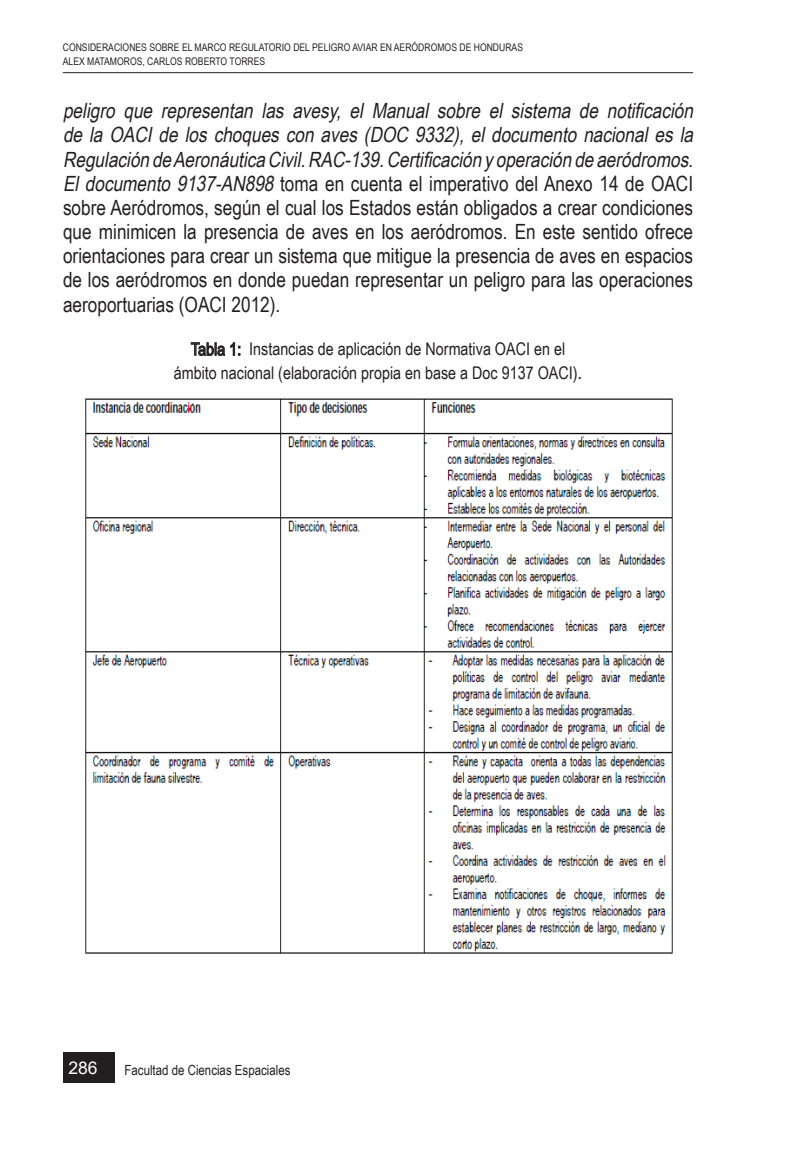
<style>
.page{position:relative;width:794px;height:1161px;background:#fff}
.page>*{position:absolute;margin:0;border:0;box-sizing:border-box;transform-origin:0 0}
.Subtitulo{font:21px/24.2px "Arial Narrow";color:#231f20}
.Subtitulo-2{font:17.5px/24.2px "Arial Narrow";color:#231f20;text-align:center}
.t1{font:17.5px "Arial";color:#fff}
.t2{font:14px "Arial Narrow";color:#231f20}
.t3{font:10.5px/14px "Arial Narrow";color:#231f20}
.s1{font-style:italic}
.s2{font-size:21px}
</style>
<div class="page">
<div style="left:63px;top:1052px;width:52px;height:30px;background:#231f20"></div>
<hr style="left:63px;top:72px;width:630px;height:1px;background:#231f20">
<svg style="left:191px;top:342px;width:49px;height:14px"></svg>
<img style="left:85px;top:398px;width:588px;height:556px">
<p class="t3" style="left:63px;top:40px;width:462px">CONSIDERACIONES SOBRE EL MARCO REGULATORIO DEL PELIGRO AVIAR EN AERÓDROMOS DE HONDURAS<br>ALEX MATAMOROS, CARLOS ROBERTO TORRES</p>
<p class="Subtitulo" style="left:63px;top:98px;width:636px"><span class="s1">peligro que representan las avesy, el Manual sobre el sistema de notificación de la OACI de los choques con aves (DOC 9332), el documento nacional es la RegulacióndeAeronáuticaCivil.RAC-139.Certificaciónyoperacióndeaeródromos.<br>El documento 9137-AN898</span> toma en cuenta el imperativo del Anexo 14 de OACI sobre Aeródromos, según el cual los Estados están obligados a crear condiciones que minimicen la presencia de aves en los aeródromos. En este sentido ofrece orientaciones para crear un sistema que mitigue la presencia de aves en espacios de los aeródromos en donde puedan representar un peligro para las operaciones aeroportuarias (OACI 2012).</p>
<p class="Subtitulo-2" style="left:174px;top:336px;width:410px">Tabla 1: Instancias de aplicación de Normativa OACI en el ámbito nacional (elaboración propia en base a Doc 9137 OACI)<span class="s2">.</span></p>
<p class="t1" style="left:68px;top:1056px;width:31px">286</p>
<p class="t2" style="left:124px;top:1060px;width:167px">Facultad de Ciencias Espaciales</p>
</div>
